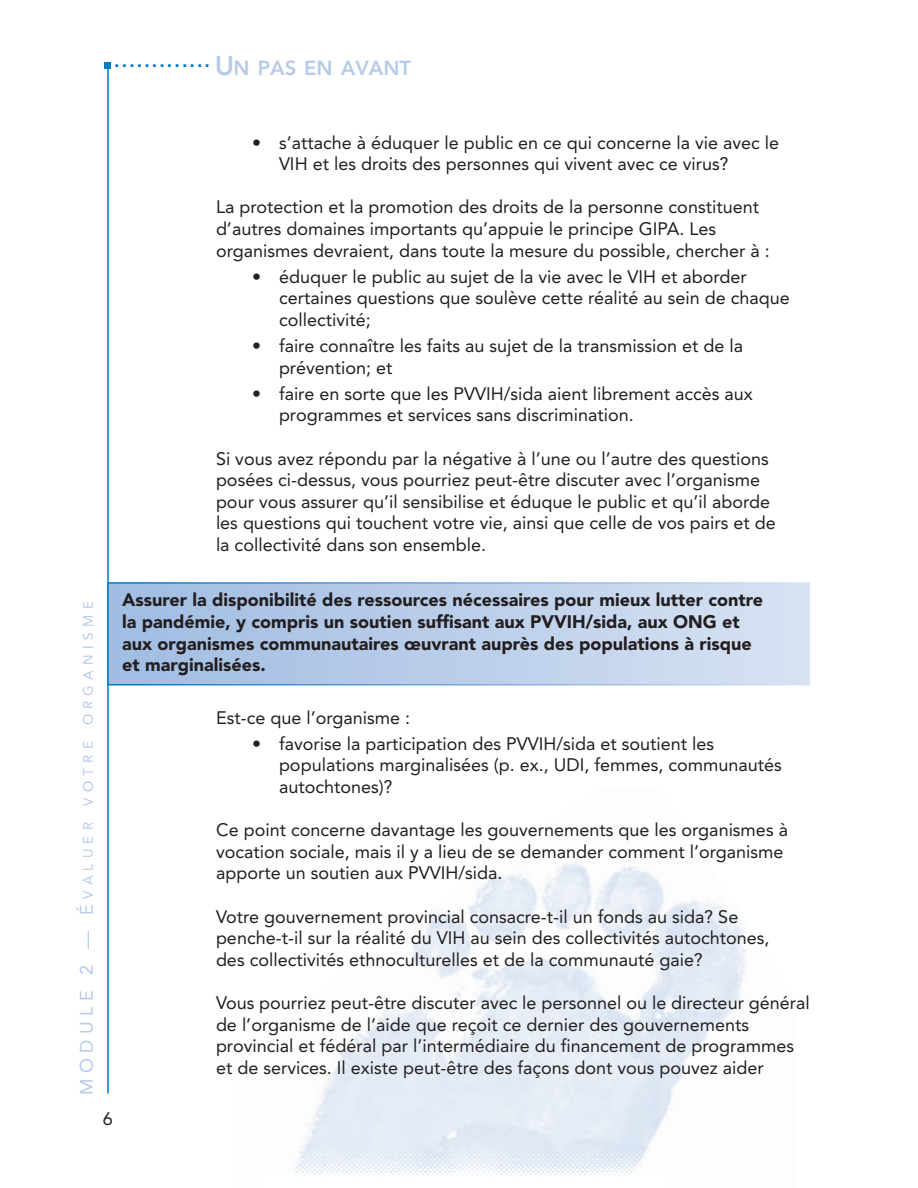
<style>
.page{position:relative;width:918px;height:1188px;background:#fff}
.page>*{position:absolute;margin:0;border:0;box-sizing:border-box;transform-origin:0 0}
.t1{font:700 19.35px "Arial";color:#007cc2}
.t2{font:18px/21.6px "Avenir LT Std";color:#231f20}
.t3{font:900 18px/21.6px "Avenir LT Std";color:#231f20}
.t4{font:13.5px "Avenir LT Std";letter-spacing:.4em;color:#b6cbe8}
.s1{font-family:"Avenir LT Std";font-weight:800;font-size:27px;color:#b6cbe8}
.s2{font-family:"Avenir LT Std";font-weight:800;font-size:20.25px;color:#b6cbe8}
.s3{font-size:18px}
</style>
<div class="page">
<img style="left:307px;top:863px;width:439px;height:276px">
<hr style="left:107px;top:68px;width:2px;height:1025px;background:#007cc2">
<div style="left:105px;top:62px;width:6px;height:7px;background:#007cc2"></div>
<img style="left:293px;top:1139px;width:359px;height:38px">
<svg style="left:107px;top:581px;width:703px;height:105px;background:#b9cee9"></svg>
<p class="t1" style="left:114px;top:49px;width:298px">.............<span class="s1">U</span><span class="s2">N PAS EN AVANT</span></p>
<p class="t2" style="left:279px;top:132px;width:502px;text-indent:-27px">• s’attache à éduquer le public en ce qui concerne la vie avec le<br>VIH et les droits des personnes qui vivent avec ce virus?</p>
<p class="t2" style="left:216px;top:197px;width:555px">La protection et la promotion des droits de la personne constituent d’autres domaines importants qu’appuie le principe GIPA. Les organismes devraient, dans toute la mesure du possible, chercher à :</p>
<p class="t2" style="left:279px;top:266px;width:512px;text-indent:-27px">• éduquer le public au sujet de la vie avec le VIH et aborder certaines questions que soulève cette réalité au sein de chaque collectivité;</p>
<p class="t2" style="left:279px;top:335px;width:466px;text-indent:-27px">• faire connaître les faits au sujet de la transmission et de la prévention; et</p>
<p class="t2" style="left:279px;top:383px;width:475px;text-indent:-27px">• faire en sorte que les PVVIH/sida aient librement accès aux programmes et services sans discrimination.</p>
<p class="t2" style="left:216px;top:448px;width:561px">Si vous avez répondu par la négative à l’une ou l’autre des questions posées ci-dessus, vous pourriez peut-être discuter avec l’organisme pour vous assurer qu’il sensibilise et éduque le public et qu’il aborde les questions qui touchent votre vie, ainsi que celle de vos pairs et de la collectivité dans son ensemble.</p>
<p class="t4" style="left:80px;top:1095px;width:495px;rotate:-90deg"><span class="s3">MODULE 2 —</span> <span class="s3">É</span>VALUER VOTRE ORGANISME</p>
<p class="t3" style="left:122px;top:590px;width:642px">Assurer la disponibilité des ressources nécessaires pour mieux lutter contre la pandémie, y compris un soutien suffisant aux PVVIH/sida, aux ONG et aux organismes communautaires œuvrant auprès des populations à risque et marginalisées.</p>
<p class="t2" style="left:103px;top:1108px;width:12px">6</p>
<p class="t2" style="left:216px;top:707px;width:196px">Est-ce que l’organisme :</p>
<p class="t2" style="left:279px;top:733px;width:504px;text-indent:-27px">• favorise la participation des PVVIH/sida et soutient les populations marginalisées (p. ex., UDI, femmes, communautés autochtones)?</p>
<p class="t2" style="left:216px;top:819px;width:574px">Ce point concerne davantage les gouvernements que les organismes à vocation sociale, mais il y a lieu de se demander comment l’organisme apporte un soutien aux PVVIH/sida.</p>
<p class="t2" style="left:216px;top:906px;width:555px">Votre gouvernement provincial consacre-t-il un fonds au sida? Se penche-t-il sur la réalité du VIH au sein des collectivités autochtones, des collectivités ethnoculturelles et de la communauté gaie?</p>
<p class="t2" style="left:216px;top:992px;width:595px">Vous pourriez peut-être discuter avec le personnel ou le directeur général de l’organisme de l’aide que reçoit ce dernier des gouvernements provincial et fédéral par l’intermédiaire du financement de programmes et de services. Il existe peut-être des façons dont vous pouvez aider</p>
</div>
